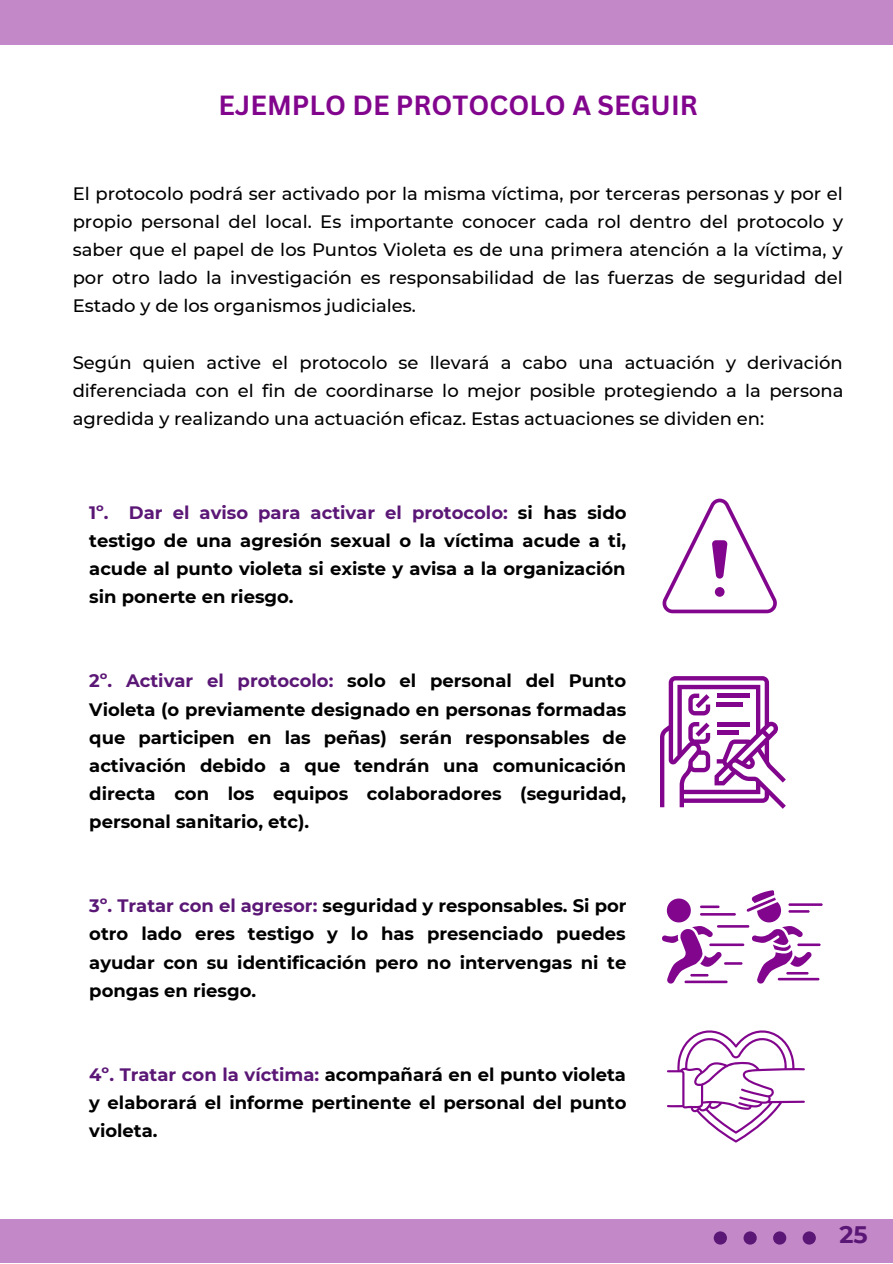
<style>
.page{position:relative;width:893px;height:1264px;background:#fff}
.page>*{position:absolute;margin:0;border:0;box-sizing:border-box;transform-origin:0 0}
.t1{font:700 27px "Canva Sans";color:#82068d}
.t2{font:700 23.85px "Montserrat";color:#5b1776}
.t3{font:700 18px/28px "Montserrat";color:#000;text-align:justify}
.t4{font:500 18px/28px "Montserrat";color:#000;text-align:justify}
.s1{color:#5b1776}
</style>
<div class="page">
<div style="left:0;top:1219px;width:892px;height:43px;background:#c388c8"></div>
<div style="left:0;top:0;width:892px;height:45px;background:#c388c8"></div>
<div style="left:802px;top:1231px;width:13px;height:13px;background:#5b1776;border-radius:50%"></div>
<div style="left:773px;top:1231px;width:13px;height:13px;background:#5b1776;border-radius:50%"></div>
<div style="left:743px;top:1231px;width:13px;height:13px;background:#5b1776;border-radius:50%"></div>
<div style="left:713px;top:1231px;width:14px;height:13px;background:#5b1776;border-radius:50%"></div>
<svg style="left:662px;top:498px;width:115px;height:115px"></svg>
<svg style="left:660px;top:676px;width:125px;height:132px"></svg>
<div style="left:716px;top:730px;width:22px;height:5px;background:#82068d"></div>
<hr style="left:716px;top:702px;width:26px;height:4px;background:#82068d">
<hr style="left:716px;top:722px;width:33px;height:4px;background:#82068d">
<svg style="left:662px;top:890px;width:149px;height:94px"></svg>
<hr style="left:690px;top:973px;width:18px;height:3px;background:#82068d">
<hr style="left:684px;top:980px;width:43px;height:3px;background:#82068d">
<hr style="left:786px;top:971px;width:22px;height:3px;background:#82068d">
<hr style="left:777px;top:977px;width:42px;height:3px;background:#82068d">
<hr style="left:797px;top:943px;width:23px;height:3px;background:#82068d">
<hr style="left:788px;top:910px;width:21px;height:2px;background:#82068d">
<hr style="left:788px;top:903px;width:34px;height:2px;background:#82068d">
<svg style="left:667px;top:1030px;width:137px;height:112px"></svg>
<h1 class="t1" style="left:218px;top:86px;width:481px">EJEMPLO DE PROTOCOLO A SEGUIR</h1>
<p class="t4" style="left:73px;top:179px;width:771px">El protocolo podrá ser activado por la misma víctima, por terceras personas y por el propio personal del local. Es importante conocer cada rol dentro del protocolo y saber que el papel de los Puntos Violeta es de una primera atención a la víctima, y por otro lado la investigación es responsabilidad de las fuerzas de seguridad del Estado y de los organismos judiciales.</p>
<p class="t4" style="left:73px;top:348px;width:772px">Según quien active el protocolo se llevará a cabo una actuación y derivación diferenciada con el fin de coordinarse lo mejor posible protegiendo a la persona agredida y realizando una actuación eficaz. Estas actuaciones se dividen en:</p>
<p class="t3" style="left:89px;top:498px;width:538px"><span class="s1">1º. Dar el aviso para activar el protocolo:</span> si has sido testigo de una agresión sexual o la víctima acude a ti, acude al punto violeta si existe y avisa a la organización sin ponerte en riesgo.</p>
<p class="t3" style="left:89px;top:667px;width:538px"><span class="s1">2º. Activar el protocolo:</span> solo el personal del Punto Violeta (o previamente designado en personas formadas que participen en las peñas) serán responsables de activación debido a que tendrán una comunicación directa con los equipos colaboradores (seguridad, personal sanitario, etc).</p>
<p class="t3" style="left:89px;top:891px;width:539px"><span class="s1">3º. Tratar con el agresor:</span> seguridad y responsables. Si por otro lado eres testigo y lo has presenciado puedes ayudar con su identificación pero no intervengas ni te pongas en riesgo.</p>
<p class="t3" style="left:89px;top:1060px;width:538px"><span class="s1">4º. Tratar con la víctima:</span> acompañará en el punto violeta y elaborará el informe pertinente el personal del punto violeta.</p>
<h2 class="t2" style="left:839px;top:1219px;width:30px">25</h2>
</div>
